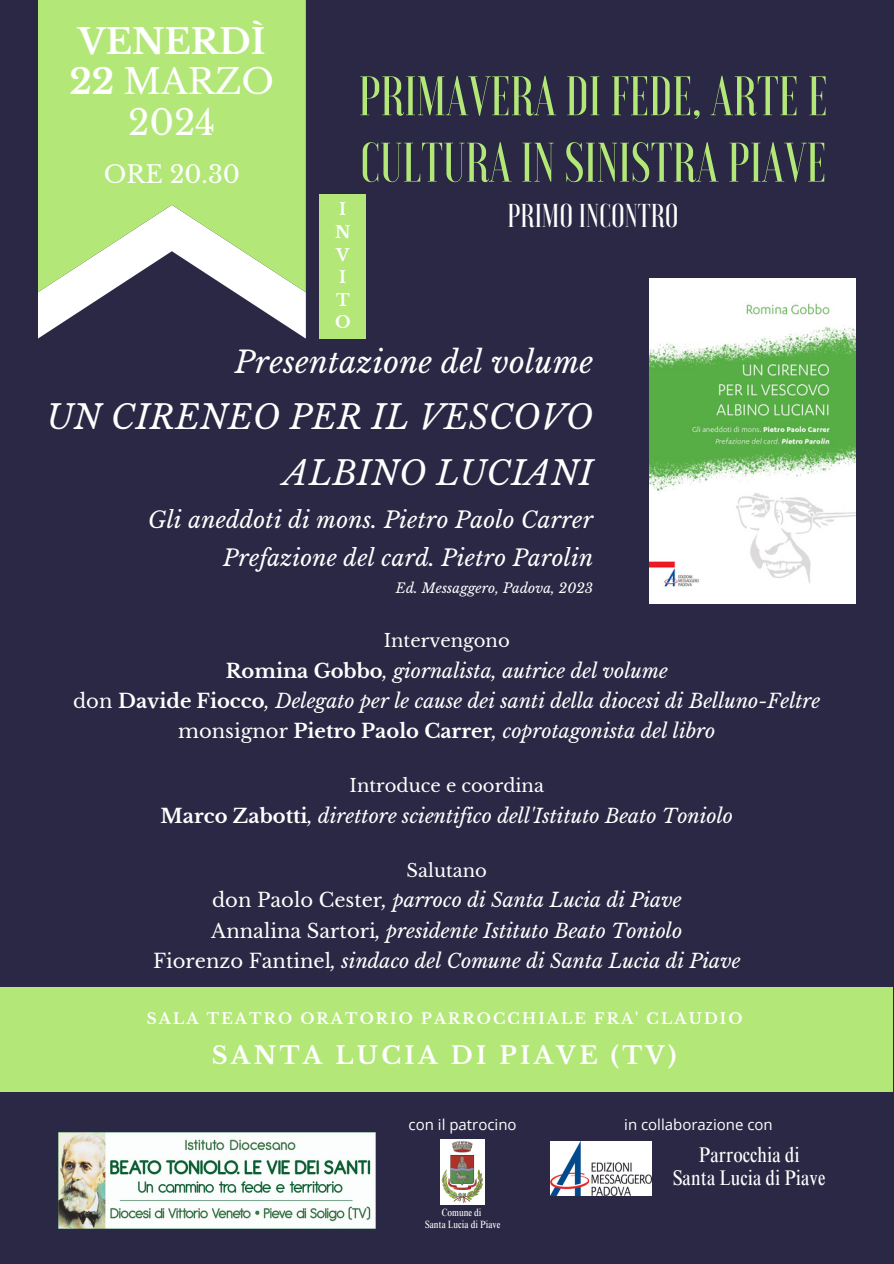
<style>
.page{position:relative;width:894px;height:1264px;background:#fff}
.page>*{position:absolute;margin:0;border:0;box-sizing:border-box;transform-origin:0 0}
.t1{font:500 55.5px/66.3px "Voga";color:#b3e879}
.t2{font:700 34.5px/40.5px "Libre Baskerville";color:#fff;text-align:center}
.t3{font:italic 33px/56.2px "Libre Baskerville";letter-spacing:.01em;color:#fff;text-align:right}
.t4{font:500 33px "Voga";color:#fff}
.t5{font:italic 30px "Libre Baskerville";letter-spacing:.01em;color:#fff}
.t6{font:700 24px "Libre Baskerville";letter-spacing:.14em;color:#fff}
.t7{font:24px "Libre Baskerville";color:#fff}
.t8{font:italic 22.5px/38.2px "Libre Baskerville";letter-spacing:.01em;color:#fff;text-align:right}
.t9{font:condensed 21.3px/22.6px "Times NRMT Pro";color:#fff;text-align:center}
.t10{font:italic 19.5px/30.3px "Libre Baskerville";color:#fff;text-align:center}
.t11{font:18px "Libre Baskerville";color:#fff}
.t12{font:700 16.5px/22.5px "Libre Baskerville";color:#fff}
.t13{font:700 15px "Libre Baskerville";letter-spacing:.14em;color:#fff}
.t14{font:15px "Open Sans";color:#fff}
.t15{font:italic 13.5px "Libre Baskerville";letter-spacing:.01em;color:#fff}
.t16{font:condensed 10.5px "Times NRMT Pro";color:#fff}
.s1{font-weight:400}
.s2{font-weight:700;font-style:normal}
.s3{font-style:normal}
</style>
<div class="page">
<div style="left:0;top:0;width:893px;height:1263px;background:#2a2844"></div>
<img style="left:649px;top:278px;width:206px;height:325px">
<svg style="left:38px;top:292px;width:267px;height:46px"></svg>
<svg style="left:38px;top:0;width:267px;height:292px;background:#b7e486"></svg>
<img style="left:58px;top:1132px;width:317px;height:96px">
<img style="left:441px;top:1139px;width:43px;height:65px">
<div style="left:0;top:987px;width:892px;height:105px;background:#b3e879"></div>
<img style="left:550px;top:1141px;width:101px;height:54px">
<div style="left:319px;top:194px;width:47px;height:145px;background:#b3e879"></div>
<h5 class="t2" style="left:69px;top:22px;width:206px">VENERDÌ<br>22 <span class="s1">MARZO<br>2024</span></h5>
<h5 class="t7" style="left:104px;top:160px;width:138px">ORE 20.30</h5>
<h5 class="t12" style="left:335px;top:198px;width:17px">I<br>N<br>V<br>I<br>T<br>O</h5>
<h1 class="t1" style="left:358px;top:63px;width:470px">PRIMAVERA DI FEDE, ARTE E<br>CULTURA IN SINISTRA PIAVE</h1>
<h3 class="t4" style="left:507px;top:199px;width:173px">PRIMO INCONTRO</h3>
<h4 class="t5" style="left:235px;top:344px;width:359px">Presentazione del volume</h4>
<h4 class="t3" style="left:47px;top:389px;width:547px">UN CIRENEO PER IL VESCOVO<br>ALBINO LUCIANI</h4>
<h4 class="t8" style="left:148px;top:500px;width:446px">Gli aneddoti di mons. Pietro Paolo Carrer<br>Prefazione del card. Pietro Parolin</h4>
<h4 class="t15" style="left:396px;top:580px;width:199px">Ed. Messaggero, Padova, 2023</h4>
<h5 class="t11" style="left:383px;top:629px;width:128px">Intervengono</h5>
<h5 class="t10" style="left:73px;top:655px;width:748px"><span class="s2">Romina Gobbo</span>, giornalista, autrice del volume<br><span class="s3">don</span> <span class="s2">Davide Fiocco</span>, Delegato per le cause dei santi della diocesi di Belluno-Feltre <span class="s3">monsignor</span> <span class="s2">Pietro Paolo Carrer</span>, coprotagonista del libro</h5>
<h6 class="t11" style="left:349px;top:775px;width:196px">Introduce e coordina</h6>
<h6 class="t10" style="left:161px;top:800px;width:573px"><span class="s2">Marco Zabotti</span>, direttore scientifico dell'Istituto Beato Toniolo</h6>
<p class="t11" style="left:406px;top:859px;width:82px">Salutano</p>
<p class="t10" style="left:153px;top:885px;width:589px"><span class="s3">don Paolo Cester</span>, parroco di Santa Lucia di Piave<br><span class="s3">Annalina Sartori</span>, presidente Istituto Beato Toniolo<br><span class="s3">Fiorenzo Fantinel</span>, sindaco del Comune di Santa Lucia di Piave</p>
<p class="t13" style="left:147px;top:1009px;width:597px">SALA TEATRO ORATORIO PARROCCHIALE FRA' CLAUDIO</p>
<p class="t6" style="left:211px;top:1040px;width:466px">SANTA LUCIA DI PIAVE (TV)</p>
<p class="t14" style="left:408px;top:1113px;width:109px">con il patrocino</p>
<p class="t14" style="left:624px;top:1113px;width:150px">in collaborazione con</p>
<p class="t9" style="left:673px;top:1146px;width:154px">Parrocchia di<br>Santa Lucia di Piave</p>
<p class="t16" style="left:442px;top:1208px;width:41px">Comune di</p>
<p class="t16" style="left:425px;top:1219px;width:77px">Santa Lucia di Piave</p>
</div>
